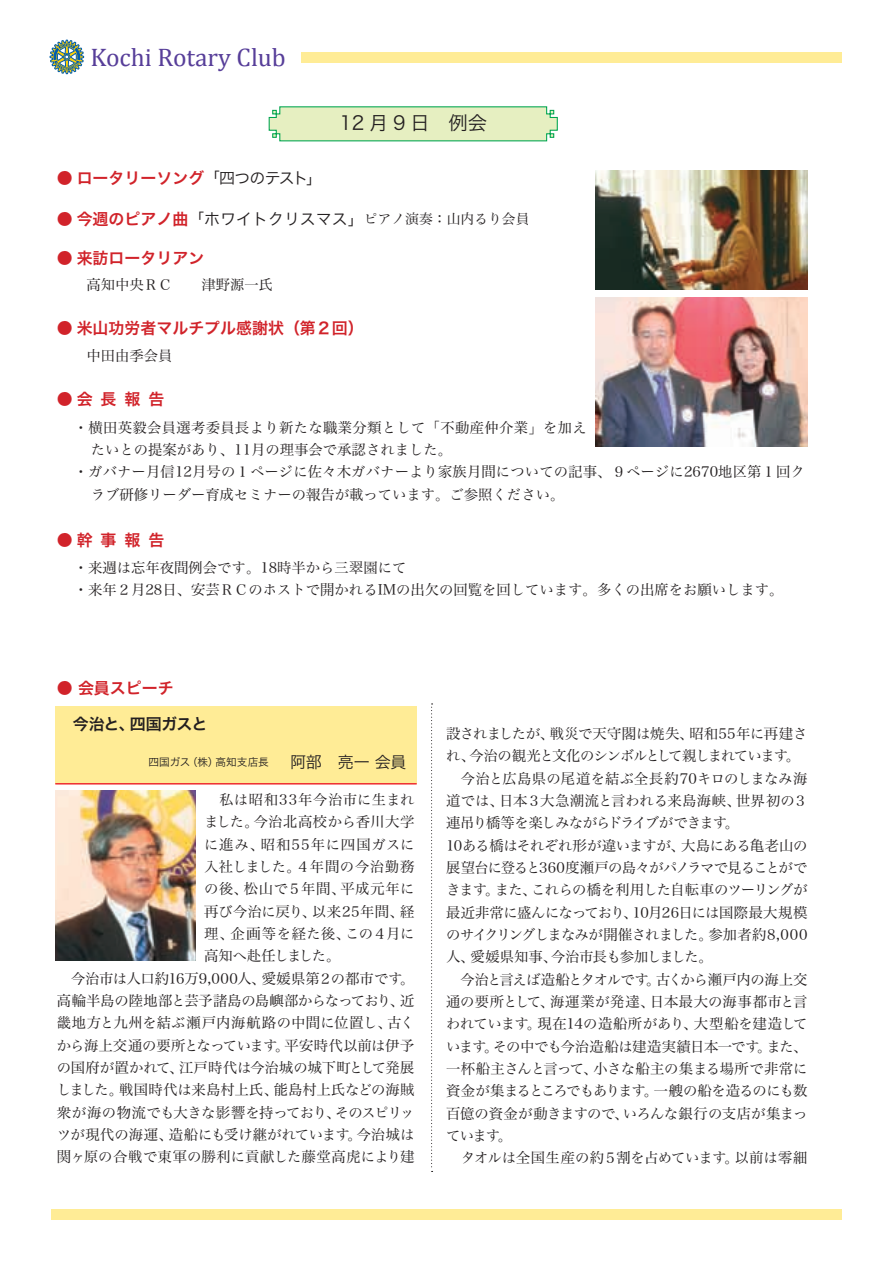
<style>
.page{position:relative;width:893px;height:1263px;background:#fff}
.page>*{position:absolute;margin:0;border:0;box-sizing:border-box;transform-origin:0 0}
.t1{font:25.5px "Cambria";color:#573e99}
.t2{font:19.2px "Hira Kaku Pro W3";color:#231f20}
.t3{font:15.9px "Hira Kaku Pro W6";color:#d1232a}
.t4{font:15.9px "Hira Kaku Pro W6";letter-spacing:-.035em;color:#231f20}
.t5{font:14.4px/22.4px "Hira Min Pro W3";letter-spacing:-.03em;color:#231f20}
.t6{font:14.4px/22.4px "Hira Min Pro W3";color:#231f20}
.t7{font:14.4px "Hira Min Pro W3";letter-spacing:.02em;color:#231f20}
.t8{font:14.4px "Hira Min Pro W3";letter-spacing:-.025em;color:#231f20}
.t9{font:14.4px "Hira Min Pro W3";letter-spacing:-.035em;color:#231f20}
.t10{font:14.4px "Hira Min Pro W3";letter-spacing:.03em;color:#231f20}
.t11{font:14.4px "Hira Min Pro W3";letter-spacing:.06em;color:#231f20}
.t12{font:14.4px "Hira Min Pro W3";letter-spacing:.025em;color:#231f20}
.t13{font:14.4px "Hira Min Pro W3";letter-spacing:.045em;color:#231f20}
.t14{font:14.4px "Hira Min Pro W3";letter-spacing:-.05em;color:#231f20}
.t15{font:13.8px "Hira Min Pro W3";color:#231f20}
.t16{font:10.65px "Hira Kaku Pro W3";color:#231f20}
.s1{font-family:"Hira Kaku Pro W3";color:#231f20}
.s2{font-family:"Hira Kaku Pro W6";font-size:15.9px;color:#d1232a}
.s3{font-family:"Hira Kaku Pro W3";font-size:15.9px}
.s4{font-size:15.9px}
</style>
<div class="page">
<svg style="left:50px;top:39px;width:34px;height:36px"></svg>
<div style="left:51px;top:1209px;width:791px;height:10px;background:#ffec96"></div>
<div style="left:302px;top:52px;width:540px;height:11px;background:#ffec96"></div>
<div style="left:55px;top:706px;width:362px;height:78px;background:#ffec96"></div>
<hr style="left:55px;top:783px;width:362px;height:1px;background:#ee2d30">
<img style="left:55px;top:790px;width:141px;height:170px">
<img style="left:595px;top:170px;width:213px;height:119px">
<img style="left:595px;top:298px;width:213px;height:148px">
<svg style="left:431px;top:703px;width:2px;height:469px"></svg>
<svg style="left:268px;top:106px;width:290px;height:36px"></svg>
<h1 class="t1" style="left:91px;top:42px;width:197px">Kochi Rotary Club</h1>
<h2 class="t2" style="left:339px;top:106px;width:149px">12 月 9 日　例会</h2>
<p class="t3" style="left:57px;top:164px;width:267px">● ロータリーソング<span class="s1">「四つのテスト」</span></p>
<p class="t15" style="left:57px;top:207px;width:474px"><span class="s2">● 今週のピアノ曲</span><span class="s3">「ホワイトクリスマス」</span>ピアノ演奏：山内るり会員</p>
<p class="t3" style="left:57px;top:243px;width:149px">● 来訪ロータリアン</p>
<p class="t6" style="left:87px;top:272px;width:188px">高知中央ＲＣ　　津野源一氏</p>
<p class="t3" style="left:57px;top:314px;width:346px">● 米山功労者マルチプル感謝状（第２回）　 　</p>
<p class="t6" style="left:87px;top:343px;width:88px">中田由季会員</p>
<p class="t3" style="left:57px;top:385px;width:109px">●会長報告</p>
<p class="t7" style="left:74px;top:415px;width:514px">・横田英毅会員選考委員長より新たな職業分類として「不動産仲介業」を加え</p>
<p class="t6" style="left:91px;top:437px;width:363px">たいとの提案があり、11月の理事会で承認されました。</p>
<p class="t6" style="left:74px;top:459px;width:733px">・ガバナー月信12月号の１ページに佐々木ガバナーより家族月間についての記事、９ページに2670地区第１回ク</p>
<p class="t6" style="left:91px;top:482px;width:475px">ラブ研修リーダー育成セミナーの報告が載っています。ご参照ください。</p>
<p class="t3" style="left:57px;top:525px;width:109px">●幹事報告</p>
<p class="t6" style="left:74px;top:555px;width:711px">・来週は忘年夜間例会です。18時半から三翠園にて<br>・来年２月28日、安芸ＲＣのホストで開かれるIMの出欠の回覧を回しています。多くの出席をお願いします。</p>
<p class="t3" style="left:57px;top:674px;width:118px">● 会員スピーチ</p>
<p class="t4" style="left:57px;top:709px;width:152px">　今治と、四国ガスと</p>
<p class="t16" style="left:148px;top:752px;width:260px">四国ガス（株）高知支店長　　<span class="s4">阿部　亮一 会員</span></p>
<p class="t10" style="left:204px;top:787px;width:212px">　私は昭和33年今治市に生まれ</p>
<p class="t6" style="left:204px;top:809px;width:212px">ました。今治北高校から香川大学</p>
<p class="t11" style="left:204px;top:832px;width:212px">に進み、昭和55年に四国ガスに</p>
<p class="t12" style="left:204px;top:854px;width:212px">入社しました。４年間の今治勤務</p>
<p class="t13" style="left:204px;top:876px;width:212px">の後、松山で５年間、平成元年に</p>
<p class="t6" style="left:204px;top:899px;width:212px">再び今治に戻り、以来25年間、経</p>
<p class="t7" style="left:204px;top:921px;width:212px">理、企画等を経た後、この４月に</p>
<p class="t14" style="left:204px;top:943px;width:138px">高知へ赴任しました。</p>
<p class="t6" style="left:57px;top:966px;width:359px">　今治市は人口約16万9,000人、愛媛県第２の都市です。</p>
<p class="t6" style="left:57px;top:988px;width:359px">高輪半島の陸地部と芸予諸島の島嶼部からなっており、近</p>
<p class="t7" style="left:57px;top:1010px;width:359px">畿地方と九州を結ぶ瀬戸内海航路の中間に位置し、古く</p>
<p class="t8" style="left:57px;top:1033px;width:359px">から海上交通の要所となっています。平安時代以前は伊予</p>
<p class="t6" style="left:57px;top:1055px;width:359px">の国府が置かれて、江戸時代は今治城の城下町として発展</p>
<p class="t6" style="left:57px;top:1077px;width:359px">しました。戦国時代は来島村上氏、能島村上氏などの海賊</p>
<p class="t9" style="left:57px;top:1100px;width:359px">衆が海の物流でも大きな影響を持っており、そのスピリッ</p>
<p class="t6" style="left:57px;top:1122px;width:359px">ツが現代の海運、造船にも受け継がれています。今治城は</p>
<p class="t6" style="left:57px;top:1144px;width:359px">関ヶ原の合戦で東軍の勝利に貢献した藤堂高虎により建</p>
<p class="t5" style="left:446px;top:721px;width:363px">設されましたが、戦災で天守閣は焼失、昭和55年に再建され、今治の観光と文化のシンボルとして親しまれています。　今治と広島県の尾道を結ぶ全長約70キロのしまなみ海道では、日本３大急潮流と言われる来島海峡、世界初の３連吊り橋等を楽しみながらドライブができます。<br>10ある橋はそれぞれ形が違いますが、大島にある亀老山の展望台に登ると360度瀬戸の島々がパノラマで見ることができます。また、これらの橋を利用した自転車のツーリングが最近非常に盛んになっており、10月26日には国際最大規模のサイクリングしまなみが開催されました。参加者約8,000人、愛媛県知事、今治市長も参加しました。<br>　今治と言えば造船とタオルです。古くから瀬戸内の海上交通の要所として、海運業が発達、日本最大の海事都市と言われています。現在14の造船所があり、大型船を建造しています。その中でも今治造船は建造実績日本一です。また、一杯船主さんと言って、小さな船主の集まる場所で非常に資金が集まるところでもあります。一艘の船を造るのにも数百億の資金が動きますので、いろんな銀行の支店が集まっています。<br>　タオルは全国生産の約５割を占めています。以前は零細</p>
</div>
